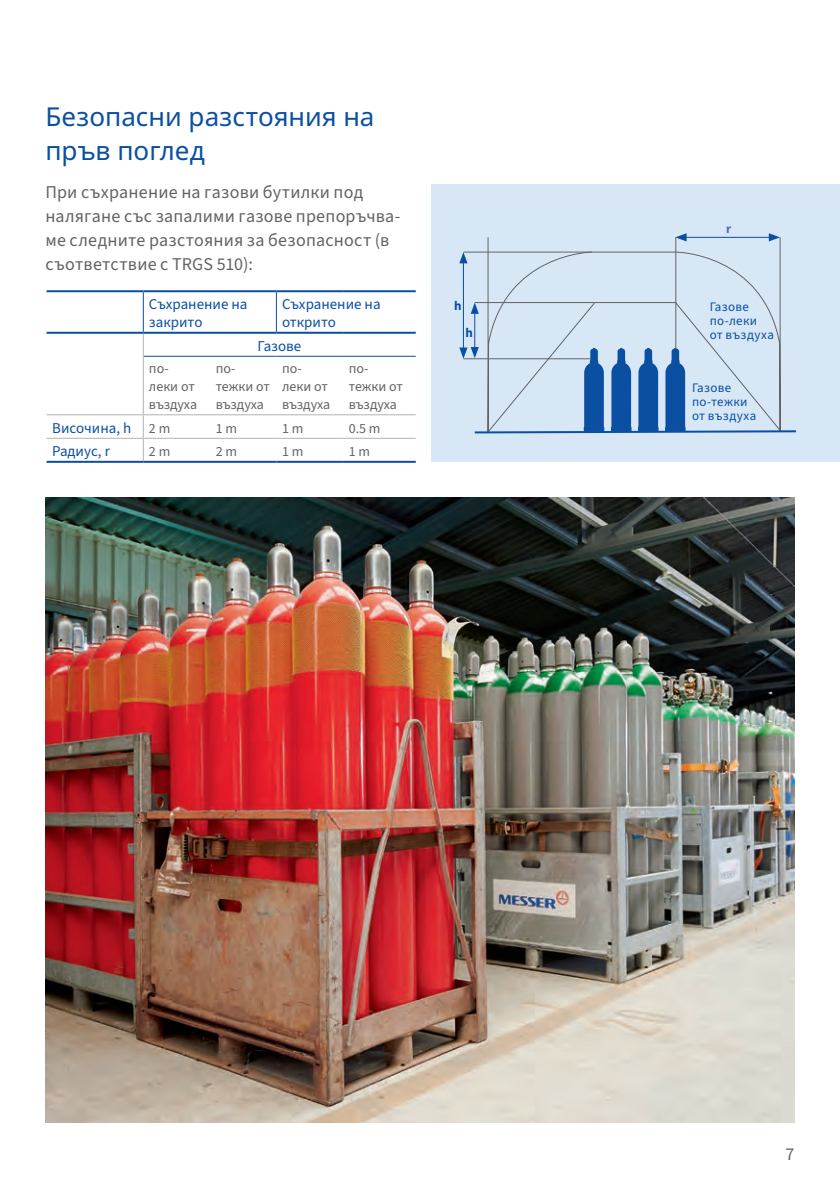
<style>
.page{position:relative;width:840px;height:1191px;background:#fff}
.page>*{position:absolute;margin:0;border:0;box-sizing:border-box;transform-origin:0 0}
.t1{font:26px/34px "Noto Sans";color:#0a4fa2}
.t2{font:18px/24px "Source Sans 3";letter-spacing:.01em;color:#636366}
.t3{font:15px/18px "Source Sans 3";color:#0a4fa2}
.t4{font:14px/18px "Source Sans 3";letter-spacing:-.005em;color:#636366}
.t5{font:13px/14px "Source Sans 3";letter-spacing:.025em;color:#0a4fa2}
.t6{font:700 13px "Source Sans 3";color:#0a4fa2}
.t7{font:700 13px "Source Sans 3";color:#516cb4}
.s1{font-size:14px;color:#636366}
</style>
<div class="page">
<div style="left:431px;top:184px;width:408px;height:278px;background:#d7e7f5"></div>
<svg style="left:679px;top:233px;width:7px;height:3px"></svg>
<svg style="left:768px;top:233px;width:8px;height:3px"></svg>
<hr style="left:463px;top:260px;width:1px;height:91px;background:#0a4fa2">
<svg style="left:459px;top:253px;width:8px;height:10px"></svg>
<svg style="left:675px;top:236px;width:105px;height:65px"></svg>
<svg style="left:487px;top:237px;width:105px;height:64px"></svg>
<hr style="left:463px;top:252px;width:213px;height:1px;background:#636366">
<svg style="left:459px;top:301px;width:337px;height:133px"></svg>
<hr style="left:46px;top:290px;width:97px;height:2px;background:#0a4fa2">
<hr style="left:46px;top:461px;width:97px;height:2px;background:#0a4fa2">
<hr style="left:143px;top:461px;width:67px;height:2px;background:#0a4fa2">
<hr style="left:210px;top:461px;width:66px;height:2px;background:#0a4fa2">
<hr style="left:276px;top:461px;width:67px;height:2px;background:#0a4fa2">
<hr style="left:343px;top:461px;width:72px;height:2px;background:#0a4fa2">
<hr style="left:143px;top:290px;width:67px;height:2px;background:#0a4fa2">
<hr style="left:210px;top:290px;width:66px;height:2px;background:#0a4fa2">
<hr style="left:276px;top:290px;width:67px;height:2px;background:#0a4fa2">
<hr style="left:343px;top:290px;width:72px;height:2px;background:#0a4fa2">
<hr style="left:143px;top:414px;width:67px;height:1px;background:#b2b3b7">
<hr style="left:210px;top:414px;width:66px;height:1px;background:#b2b3b7">
<hr style="left:276px;top:414px;width:67px;height:1px;background:#b2b3b7">
<hr style="left:343px;top:414px;width:72px;height:1px;background:#b2b3b7">
<hr style="left:143px;top:438px;width:67px;height:1px;background:#b2b3b7">
<hr style="left:210px;top:438px;width:66px;height:1px;background:#b2b3b7">
<hr style="left:276px;top:438px;width:67px;height:1px;background:#b2b3b7">
<hr style="left:343px;top:438px;width:72px;height:1px;background:#b2b3b7">
<hr style="left:46px;top:414px;width:97px;height:1px;background:#b2b3b7">
<hr style="left:46px;top:438px;width:97px;height:1px;background:#b2b3b7">
<hr style="left:276px;top:292px;width:1px;height:40px;background:#0a4fa2">
<hr style="left:143px;top:292px;width:1px;height:40px;background:#0a4fa2">
<svg style="left:143px;top:334px;width:1px;height:22px"></svg>
<hr style="left:143px;top:356px;width:1px;height:58px;background:#b2b3b7">
<svg style="left:143px;top:415px;width:1px;height:46px"></svg>
<hr style="left:46px;top:332px;width:97px;height:2px;background:#0a4fa2">
<hr style="left:143px;top:332px;width:67px;height:2px;background:#0a4fa2">
<hr style="left:210px;top:332px;width:66px;height:2px;background:#0a4fa2">
<hr style="left:276px;top:332px;width:67px;height:2px;background:#0a4fa2">
<hr style="left:343px;top:332px;width:72px;height:2px;background:#0a4fa2">
<hr style="left:144px;top:356px;width:66px;height:1px;background:#0a4fa2">
<hr style="left:210px;top:356px;width:66px;height:1px;background:#0a4fa2">
<hr style="left:276px;top:356px;width:67px;height:1px;background:#0a4fa2">
<hr style="left:343px;top:356px;width:72px;height:1px;background:#0a4fa2">
<img style="left:45px;top:497px;width:749px;height:626px">
<h1 class="t1" style="left:45px;top:100px;width:330px">Безопасни разстояния на пръв поглед</h1>
<p class="t2" style="left:45px;top:180px;width:356px">При съхранение на газови бутилки под налягане със запалими газове препоръчва&shy;ме следните разстояния за безопасност (в съответствие с TRGS 510):</p>
<p class="t3" style="left:149px;top:295px;width:100px">Съхранение на закрито</p>
<p class="t3" style="left:282px;top:295px;width:100px">Съхранение на открито</p>
<p class="t3" style="left:257px;top:337px;width:45px">Газове</p>
<p class="t4" style="left:149px;top:359px;width:50px">по&shy;леки от въздуха</p>
<p class="t4" style="left:215px;top:359px;width:56px">по&shy;тежки от въздуха</p>
<p class="t4" style="left:282px;top:359px;width:50px">по&shy;леки от въздуха</p>
<p class="t4" style="left:348px;top:359px;width:56px">по&shy;тежки от въздуха</p>
<p class="t3" style="left:52px;top:419px;width:120px">Височина, h <span class="s1">2 m</span></p>
<p class="t4" style="left:215px;top:419px;width:23px">1 m</p>
<p class="t4" style="left:282px;top:419px;width:23px">1 m</p>
<p class="t4" style="left:348px;top:419px;width:33px">0.5 m</p>
<p class="t3" style="left:52px;top:442px;width:59px">Радиус, r</p>
<p class="t4" style="left:149px;top:442px;width:23px">2 m</p>
<p class="t4" style="left:215px;top:442px;width:23px">2 m</p>
<p class="t4" style="left:282px;top:442px;width:23px">1 m</p>
<p class="t4" style="left:348px;top:442px;width:23px">1 m</p>
<p class="t6" style="left:454px;top:298px;width:9px">h</p>
<p class="t6" style="left:465px;top:324px;width:9px">h</p>
<p class="t7" style="left:725px;top:220px;width:7px">r</p>
<p class="t5" style="left:709px;top:299px;width:66px">Газове по-леки<br>от въздуха</p>
<p class="t5" style="left:691px;top:381px;width:66px">Газове по-тежки от въздуха</p>
<p class="t2" style="left:785px;top:1142px;width:10px">7</p>
</div>
